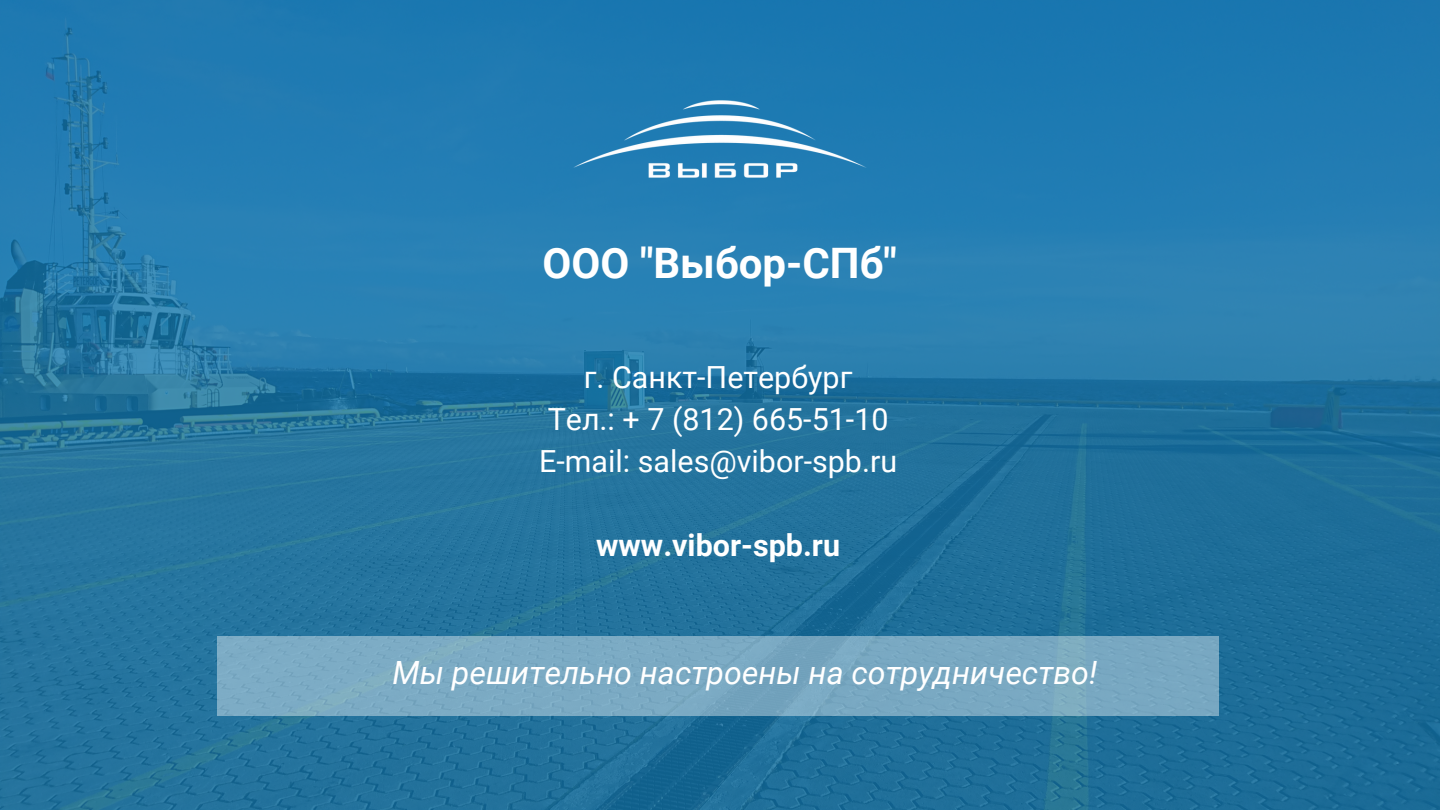
<style>
.page{position:relative;width:1440px;height:810px;background:#fff}
.page>*{position:absolute;margin:0;border:0;box-sizing:border-box;transform-origin:0 0}
.t1{font:700 42px "Roboto";color:#fff}
.t2{font:italic 32px "Roboto";color:#fff}
.t3{font:30.5px "Roboto";color:#fff}
.t4{font:700 30.5px "Roboto";color:#fff}
</style>
<div class="page">
<img style="left:0;top:0;width:1440px;height:810px">
<div style="left:218px;top:636px;width:1001px;height:79px;background:#7baac3"></div>
<img style="left:544px;top:14px;width:352px;height:249px">
<p class="t1" style="left:543px;top:239px;width:356px">ООО "Выбор-СПб"</p>
<p class="t3" style="left:584px;top:359px;width:270px">г. Санкт-Петербург</p>
<p class="t3" style="left:548px;top:401px;width:342px">Тел.: + 7 (812) 665-51-10</p>
<p class="t3" style="left:539px;top:444px;width:360px">E-mail: sales@vibor-spb.ru</p>
<p class="t4" style="left:596px;top:528px;width:245px">www.vibor-spb.ru</p>
<p class="t2" style="left:393px;top:654px;width:706px">Мы решительно настроены на сотрудничество!</p>
</div>
